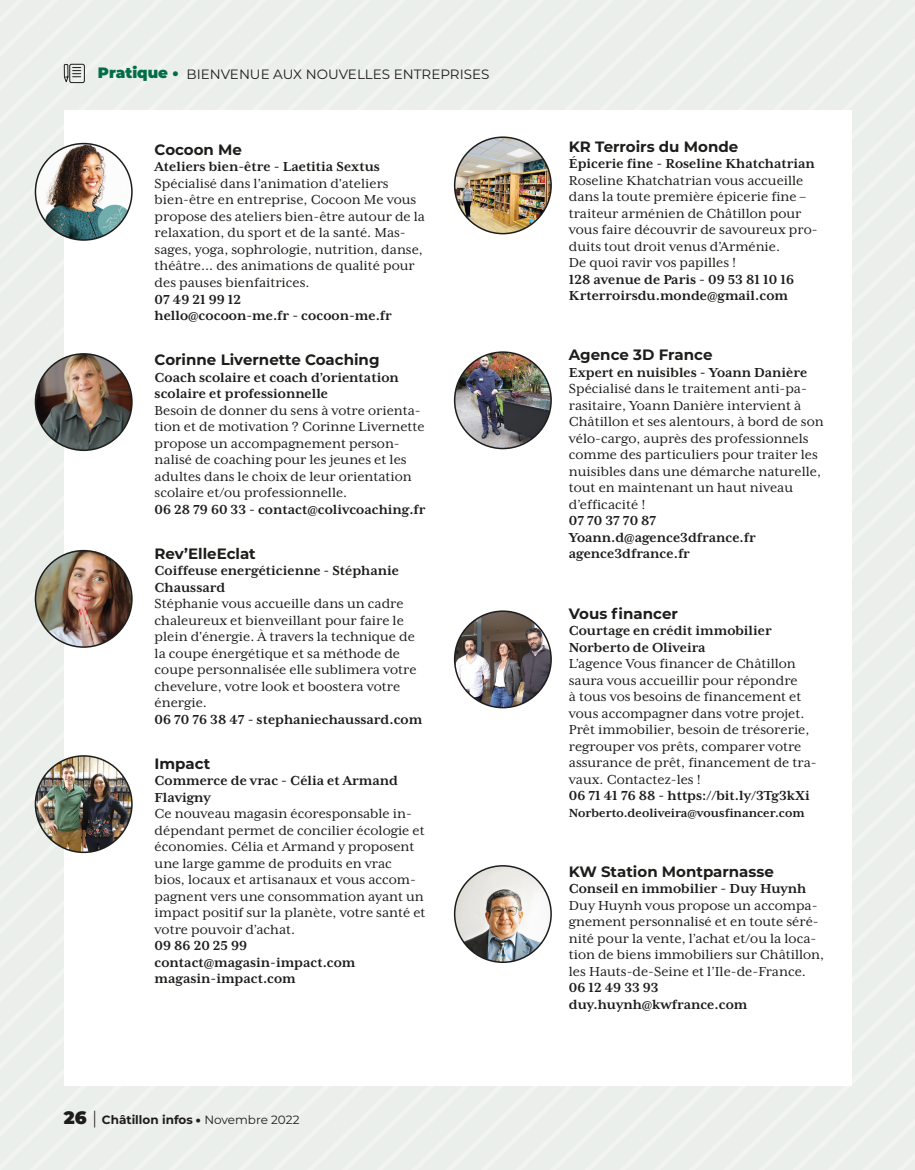
<style>
.page{position:relative;width:915px;height:1170px;background:#fff}
.page>*{position:absolute;margin:0;border:0;box-sizing:border-box;transform-origin:0 0}
.t1{font:800 30px/33px "Montserrat";color:#1d1d1b}
.t2{font:900 18px "Montserrat";color:#1d1d1b}
.Style_de_paragraphe{font:15px/16.5px "Mrs Eaves XL Serif OT";color:#1d1d1b}
.Style_de_paragraphe-2{font:700 15px/16.5px "Mrs Eaves XL Serif OT";color:#1d1d1b}
.Style_de_paragraphe-3{font:700 15px "Montserrat";color:#1d1d1b}
.t3{font:900 15px "Montserrat";color:#026d46}
.Style_de_paragraphe-4{font:700 13.5px "Mrs Eaves XL Serif OT";color:#1d1d1b}
.t4{font:13.5px "Montserrat";color:#1d1d1b}
.t5{font:700 12px "Montserrat";color:#1d1d1b}
.t6{font:12px "Montserrat";color:#1d1d1b}
.s1{font-weight:400}
.s2{font-weight:900;font-size:18px}
.s3{font-weight:300;font-size:18px}
.s4{font-weight:900}
</style>
<div class="page">
<hr style="left:914px;top:0;width:1px;height:1169px;background:#009fe3">
<div style="left:197px;top:5px;width:717px;height:34px;background:#eaefeb"></div>
<div style="left:197px;top:39px;width:717px;height:33px;background:#eaefeb"></div>
<div style="left:197px;top:72px;width:717px;height:34px;background:#eaefeb"></div>
<div style="left:0;top:275px;width:914px;height:894px;background:#eaefeb"></div>
<div style="left:29px;top:308px;width:885px;height:861px;background:#eaefeb"></div>
<div style="left:411px;top:680px;width:503px;height:489px;background:#eaefeb"></div>
<div style="left:445px;top:713px;width:469px;height:456px;background:#eaefeb"></div>
<div style="left:480px;top:747px;width:434px;height:422px;background:#eaefeb"></div>
<div style="left:515px;top:781px;width:399px;height:388px;background:#eaefeb"></div>
<div style="left:549px;top:814px;width:365px;height:355px;background:#eaefeb"></div>
<div style="left:584px;top:848px;width:330px;height:321px;background:#eaefeb"></div>
<div style="left:619px;top:882px;width:295px;height:287px;background:#eaefeb"></div>
<div style="left:653px;top:916px;width:261px;height:253px;background:#eaefeb"></div>
<div style="left:688px;top:949px;width:226px;height:220px;background:#eaefeb"></div>
<div style="left:723px;top:983px;width:191px;height:186px;background:#eaefeb"></div>
<div style="left:64px;top:111px;width:786px;height:975px;background:#fff"></div>
<svg style="left:0;top:0;width:197px;height:192px"></svg>
<img style="left:35px;top:144px;width:97px;height:96px;border-radius:48px">
<div style="left:35px;top:143px;width:98px;height:98px;border:2px solid #1d1d1b;border-radius:50%"></div>
<img style="left:35px;top:354px;width:97px;height:96px;border-radius:48px">
<div style="left:35px;top:353px;width:98px;height:98px;border:2px solid #1d1d1b;border-radius:50%"></div>
<img style="left:35px;top:550px;width:97px;height:97px;border-radius:48px">
<div style="left:35px;top:550px;width:98px;height:97px;border:2px solid #1d1d1b;border-radius:50%"></div>
<img style="left:35px;top:755px;width:97px;height:97px;border-radius:48px">
<div style="left:35px;top:755px;width:98px;height:98px;border:2px solid #1d1d1b;border-radius:50%"></div>
<img style="left:454px;top:137px;width:97px;height:97px;border-radius:48px">
<div style="left:454px;top:136px;width:97px;height:98px;border:2px solid #1d1d1b;border-radius:50%"></div>
<img style="left:454px;top:352px;width:97px;height:96px;border-radius:48px">
<div style="left:454px;top:351px;width:97px;height:98px;border:2px solid #1d1d1b;border-radius:50%"></div>
<img style="left:454px;top:611px;width:97px;height:96px;border-radius:48px">
<div style="left:454px;top:610px;width:97px;height:98px;border:2px solid #1d1d1b;border-radius:50%"></div>
<img style="left:454px;top:865px;width:97px;height:97px;border-radius:48px">
<div style="left:454px;top:865px;width:97px;height:97px;border:2px solid #1d1d1b;border-radius:50%"></div>
<p class="t3" style="left:98px;top:62px;width:82px">Pratique •</p>
<p class="t4" style="left:186px;top:64px;width:304px">BIENVENUE AUX NOUVELLES ENTREPRISES</p>
<p class="Style_de_paragraphe-3" style="left:568px;top:136px;width:171px">KR Terroirs du Monde</p>
<p class="Style_de_paragraphe-2" style="left:568px;top:156px;width:247px">Épicerie fine - Roseline Khatchatrian</p>
<p class="Style_de_paragraphe" style="left:568px;top:172px;width:250px">Roseline Khatchatrian vous accueille dans la toute première épicerie fine – traiteur arménien de Châtillon pour vous faire découvrir de savoureux pro&shy;duits tout droit venus d’Arménie.</p>
<p class="Style_de_paragraphe-2" style="left:568px;top:255px;width:226px"><span class="s1">De quoi ravir vos papilles !<br></span>128 avenue de Paris - 09 53 81 10 16</p>
<p class="Style_de_paragraphe-2" style="left:568px;top:288px;width:220px">Krterroirsdu.monde@gmail.com</p>
<p class="Style_de_paragraphe-3" style="left:154px;top:139px;width:89px">Cocoon Me</p>
<p class="Style_de_paragraphe-2" style="left:154px;top:159px;width:227px">Ateliers bien-être - Laetitia Sextus</p>
<p class="Style_de_paragraphe" style="left:154px;top:175px;width:272px">Spécialisé dans l'animation d'ateliers bien-être en entreprise, Cocoon Me vous propose des ateliers bien-être autour de la relaxation, du sport et de la santé. Mas&shy;sages, yoga, sophrologie, nutrition, danse, théâtre... des animations de qualité pour des pauses bienfaitrices.</p>
<p class="Style_de_paragraphe-2" style="left:154px;top:291px;width:88px">07 49 21 99 12</p>
<p class="Style_de_paragraphe-2" style="left:154px;top:307px;width:239px">hello@cocoon-me.fr - cocoon-me.fr</p>
<p class="Style_de_paragraphe-3" style="left:154px;top:349px;width:226px">Corinne Livernette Coaching</p>
<p class="Style_de_paragraphe-2" style="left:154px;top:369px;width:245px">Coach scolaire et coach d’orientation scolaire et professionnelle</p>
<p class="Style_de_paragraphe" style="left:154px;top:402px;width:271px">Besoin de donner du sens à votre orienta&shy;tion et de motivation ? Corinne Livernette propose un accompagnement person&shy;nalisé de coaching pour les jeunes et les adultes dans le choix de leur orientation scolaire et/ou professionnelle.</p>
<p class="Style_de_paragraphe-2" style="left:154px;top:501px;width:272px">06 28 79 60 33 - contact@colivcoaching.fr</p>
<p class="Style_de_paragraphe-3" style="left:154px;top:542px;width:103px">Rev’ElleEclat</p>
<p class="Style_de_paragraphe-2" style="left:154px;top:562px;width:246px">Coiffeuse energéticienne - Stéphanie<br>Chaussard</p>
<p class="Style_de_paragraphe" style="left:154px;top:595px;width:263px">Stéphanie vous accueille dans un cadre chaleureux et bienveillant pour faire le plein d'énergie. À travers la technique de la coupe énergétique et sa méthode de coupe personnalisée elle sublimera votre chevelure, votre look et boostera votre énergie.</p>
<p class="Style_de_paragraphe-2" style="left:154px;top:711px;width:269px">06 70 76 38 47 - stephaniechaussard.com</p>
<p class="Style_de_paragraphe-3" style="left:154px;top:752px;width:57px">Impact</p>
<p class="Style_de_paragraphe-2" style="left:154px;top:772px;width:245px">Commerce de vrac - Célia et Armand<br>Flavigny</p>
<p class="Style_de_paragraphe" style="left:154px;top:805px;width:272px">Ce nouveau magasin écoresponsable in&shy;dépendant permet de concilier écologie et économies. Célia et Armand y proposent une large gamme de produits en vrac bios, locaux et artisanaux et vous accom&shy;pagnent vers une consommation ayant un impact positif sur la planète, votre santé et votre pouvoir d’achat.</p>
<p class="Style_de_paragraphe-2" style="left:154px;top:937px;width:94px">09 86 20 25 99</p>
<p class="Style_de_paragraphe-2" style="left:154px;top:954px;width:202px">contact@magasin-impact.com</p>
<p class="Style_de_paragraphe-2" style="left:154px;top:970px;width:143px">magasin-impact.com</p>
<h1 class="t1" style="left:206px;top:197px;width:425px">Bienvenue à nos nouveaux commerçants</h1>
<p class="Style_de_paragraphe-3" style="left:568px;top:344px;width:145px">Agence 3D France</p>
<p class="Style_de_paragraphe-2" style="left:568px;top:364px;width:240px">Expert en nuisibles - Yoann Danière</p>
<p class="Style_de_paragraphe" style="left:568px;top:381px;width:256px">Spécialisé dans le traitement anti-pa&shy;rasitaire, Yoann Danière intervient à Châtillon et ses alentours, à bord de son vélo-cargo, auprès des professionnels comme des particuliers pour traiter les nuisibles dans une démarche naturelle, tout en maintenant un haut niveau d’efficacité !</p>
<p class="Style_de_paragraphe-2" style="left:568px;top:513px;width:89px">07 70 37 70 87</p>
<p class="Style_de_paragraphe-2" style="left:568px;top:529px;width:188px">Yoann.d@agence3dfrance.fr</p>
<p class="Style_de_paragraphe-2" style="left:568px;top:546px;width:123px">agence3dfrance.fr</p>
<p class="Style_de_paragraphe-3" style="left:568px;top:602px;width:110px">Vous financer</p>
<p class="Style_de_paragraphe-2" style="left:568px;top:622px;width:204px">Courtage en crédit immobilier</p>
<p class="Style_de_paragraphe-2" style="left:568px;top:639px;width:138px">Norberto de Oliveira</p>
<p class="Style_de_paragraphe" style="left:568px;top:655px;width:249px">L’agence Vous financer de Châtillon saura vous accueillir pour répondre<br>à tous vos besoins de financement et vous accompagner dans votre projet.<br>Prêt immobilier, besoin de trésorerie, regrouper vos prêts, comparer votre assurance de prêt, financement de tra&shy;vaux. Contactez-les !</p>
<p class="Style_de_paragraphe-2" style="left:568px;top:787px;width:242px">06 71 41 76 88 - https://bit.ly/3Tg3kXi</p>
<p class="Style_de_paragraphe-4" style="left:568px;top:805px;width:237px">Norberto.deoliveira@vousfinancer.com</p>
<p class="Style_de_paragraphe-3" style="left:568px;top:860px;width:206px">KW Station Montparnasse</p>
<p class="Style_de_paragraphe-2" style="left:568px;top:880px;width:239px">Conseil en immobilier - Duy Huynh</p>
<p class="Style_de_paragraphe" style="left:568px;top:897px;width:257px">Duy Huynh vous propose un accompa&shy;gnement personnalisé et en toute séré&shy;nité pour la vente, l’achat et/ou la loca&shy;tion de biens immobiliers sur Châtillon, les Hauts-de-Seine et l’Ile-de-France.</p>
<p class="Style_de_paragraphe-2" style="left:568px;top:979px;width:91px">06 12 49 33 93</p>
<p class="Style_de_paragraphe-2" style="left:568px;top:996px;width:180px">duy.huynh@kwfrance.com</p>
<p class="t5" style="left:64px;top:1110px;width:237px"><span class="s2">26</span> <span class="s3">|</span> Châtillon infos <span class="s4">•</span> <span class="s1">Novembre 2022</span></p>
<p class="t2" style="left:64px;top:1103px;width:25px">30</p>
<p class="t6" style="left:205px;top:1110px;width:100px">Septembre 2022</p>
</div>
